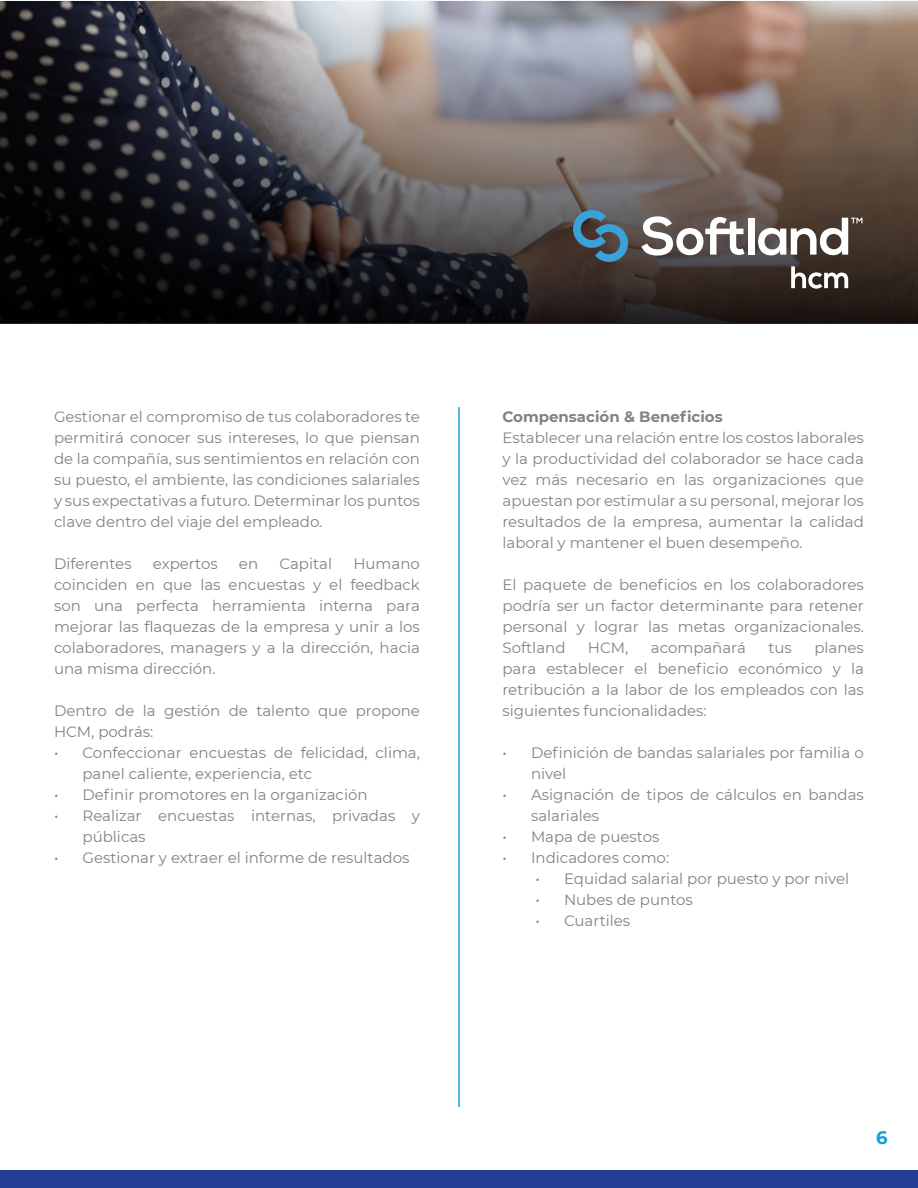
<style>
.page{position:relative;width:918px;height:1188px;background:#fff}
.page>*{position:absolute;margin:0;border:0;box-sizing:border-box;transform-origin:0 0}
.t1{font:700 18px "Montserrat";color:#159eda}
.t2{font:15px/21px "Montserrat";color:#818285;text-align:justify}
.t3{font:700 15px "Montserrat";color:#818285}
</style>
<div class="page">
<svg style="left:0;top:1px;width:918px;height:323px;background:#574f4e"></svg>
<div style="left:0;top:1171px;width:918px;height:17px;background:#233d95"></div>
<hr style="left:458px;top:407px;width:2px;height:700px;background:#159eda">
<svg style="left:791px;top:266px;width:57px;height:23px"></svg>
<svg style="left:641px;top:216px;width:104px;height:40px"></svg>
<div style="left:748px;top:218px;width:6px;height:37px;background:#fff"></div>
<svg style="left:758px;top:218px;width:104px;height:37px"></svg>
<svg style="left:573px;top:210px;width:55px;height:52px;background:#47677a"></svg>
<p class="t2" style="left:54px;top:405px;width:368px">Gestionar el compromiso de tus colaboradores te permitirá conocer sus intereses, lo que piensan de la compañía, sus sentimientos en relación con su puesto, el ambiente, las condiciones salariales y sus expectativas a futuro. Determinar los puntos clave dentro del viaje del empleado.</p>
<p class="t2" style="left:54px;top:552px;width:79px">Diferentes</p>
<p class="t2" style="left:153px;top:552px;width:66px">expertos</p>
<p class="t2" style="left:239px;top:552px;width:21px">en</p>
<p class="t2" style="left:279px;top:552px;width:54px">Capital</p>
<p class="t2" style="left:54px;top:552px;width:367px;text-indent:299px">Humano coinciden en que las encuestas y el feedback son una perfecta herramienta interna para mejorar las flaquezas de la empresa y unir a los colaboradores, managers y a la dirección, hacia una misma dirección.</p>
<p class="t2" style="left:54px;top:699px;width:367px">Dentro de la gestión de talento que propone<br>HCM, podrás:</p>
<p class="t2" style="left:82px;top:741px;width:339px;text-indent:-28px">• Confeccionar encuestas de felicidad, clima, panel caliente, experiencia, etc</p>
<p class="t2" style="left:54px;top:783px;width:315px">• Definir promotores en la organización</p>
<p class="t2" style="left:82px;top:804px;width:339px;text-indent:-28px">• Realizar encuestas internas, privadas y públicas</p>
<p class="t2" style="left:54px;top:846px;width:357px">• Gestionar y extraer el informe de resultados</p>
<p class="t3" style="left:502px;top:406px;width:222px">Compensación &amp; Beneficios</p>
<p class="t2" style="left:502px;top:426px;width:363px">Establecer una relación entre los costos laborales y la productividad del colaborador se hace cada vez más necesario en las organizaciones que apuestan por estimular a su personal, mejorar los resultados de la empresa, aumentar la calidad laboral y mantener el buen desempeño.</p>
<p class="t2" style="left:502px;top:573px;width:363px">El paquete de beneficios en los colaboradores podría ser un factor determinante para retener personal y lograr las metas organizacionales.<br>Softland</p>
<p class="t2" style="left:502px;top:636px;width:363px;text-indent:312px">planes para establecer el beneficio económico y la retribución a la labor de los empleados con las siguientes funcionalidades:</p>
<p class="t2" style="left:531px;top:741px;width:334px;text-indent:-28px">• Definición de bandas salariales por familia o nivel</p>
<p class="t2" style="left:531px;top:783px;width:334px;text-indent:-28px">• Asignación de tipos de cálculos en bandas salariales</p>
<p class="t2" style="left:502px;top:825px;width:158px">• Mapa de puestos</p>
<p class="t2" style="left:502px;top:846px;width:168px">• Indicadores como:</p>
<p class="t2" style="left:536px;top:867px;width:315px">• Equidad salarial por puesto y por nivel</p>
<p class="t2" style="left:536px;top:888px;width:159px">• Nubes de puntos</p>
<p class="t2" style="left:536px;top:909px;width:96px">• Cuartiles</p>
<p class="t2" style="left:588px;top:636px;width:42px">HCM,</p>
<p class="t2" style="left:651px;top:636px;width:97px">acompañará</p>
<p class="t2" style="left:768px;top:636px;width:25px">tus</p>
<p class="t1" style="left:876px;top:1125px;width:13px">6</p>
</div>
